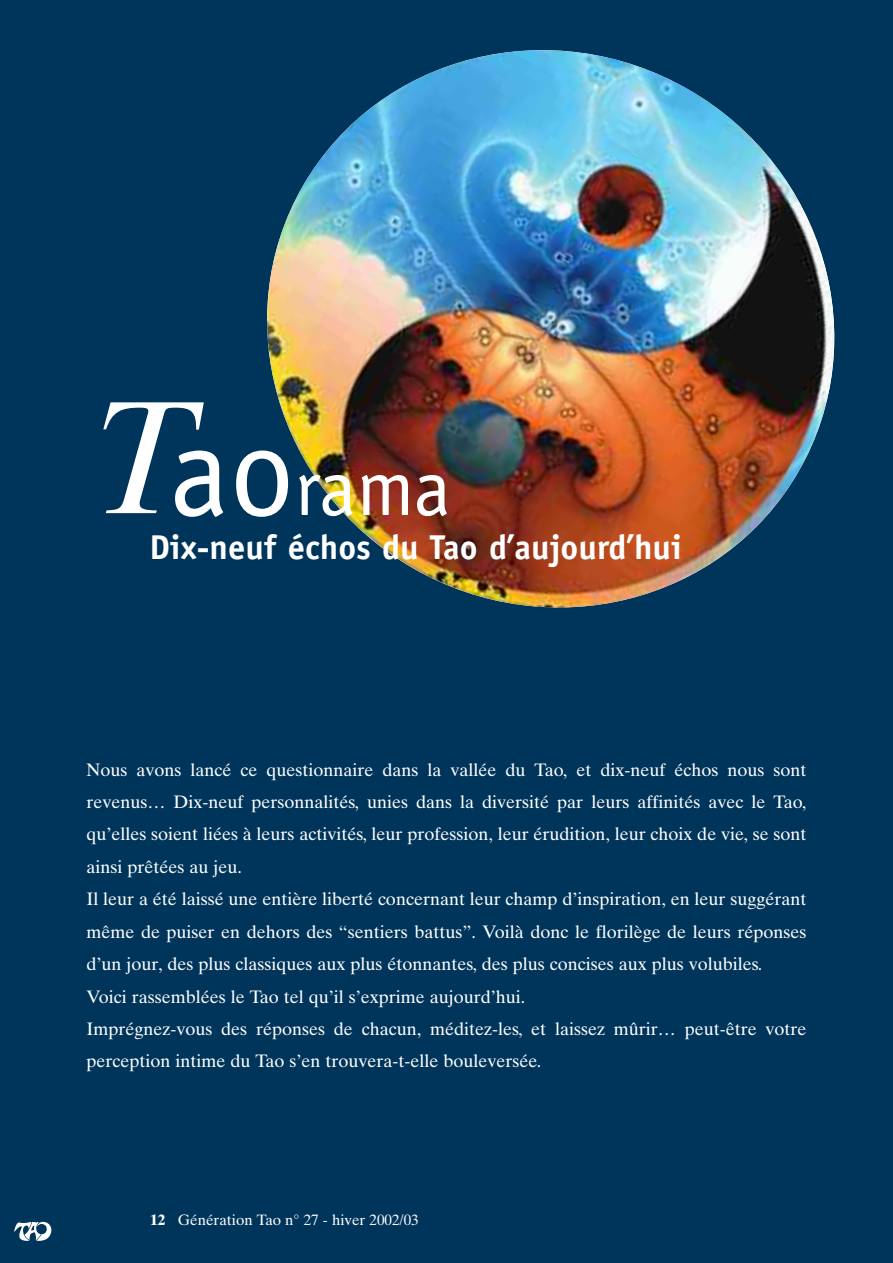
<style>
.page{position:relative;width:893px;height:1263px;background:#fff}
.page>*{position:absolute;margin:0;border:0;box-sizing:border-box;transform-origin:0 0}
.t1{font:81px "Officina Sans";color:#fff}
.t2{font:700 34.5px "Officina Sans";color:#fff}
.t3{font:18px/32.4px "Times Ten";color:#fff}
.t4{font:15px "Times Ten";color:#fff}
.s1{font-family:"Times Ten";font-style:italic;font-size:160.5px}
.s2{font-size:130.5px}
.s3{font-weight:700}
</style>
<div class="page">
<img style="left:0;top:0;width:893px;height:1263px">
<p class="t1" style="left:86px;top:456px;width:366px"><span class="s1">T</span><span class="s2">ao</span>rama</p>
<p class="t2" style="left:149px;top:534px;width:534px">Dix-neuf échos du Tao d’aujourd’hui</p>
<p class="t3" style="left:86px;top:755px;width:721px">Nous avons lancé ce questionnaire dans la vallée du Tao, et dix-neuf échos nous sont revenus… Dix-neuf personnalités, unies dans la diversité par leurs affinités avec le Tao, qu’elles soient liées à leurs activités, leur profession, leur érudition, leur choix de vie, se sont ainsi prêtées au jeu.<br>Il leur a été laissé une entière liberté concernant leur champ d’inspiration, en leur suggérant même de puiser en dehors des “sentiers battus”. Voilà donc le florilège de leurs réponses d’un jour, des plus classiques aux plus étonnantes, des plus concises aux plus volubiles.<br>Voici rassemblées le Tao tel qu’il s’exprime aujourd’hui.<br>Imprégnez-vous des réponses de chacun, méditez-les, et laissez mûrir… peut-être votre perception intime du Tao s’en trouvera-t-elle bouleversée.</p>
<p class="t4" style="left:150px;top:1214px;width:270px"><span class="s3">12</span> Génération Tao n° 27 - hiver 2002/03</p>
<p class="t4" style="left:182px;top:1214px;width:123px">Génération Tao n°</p>
</div>
